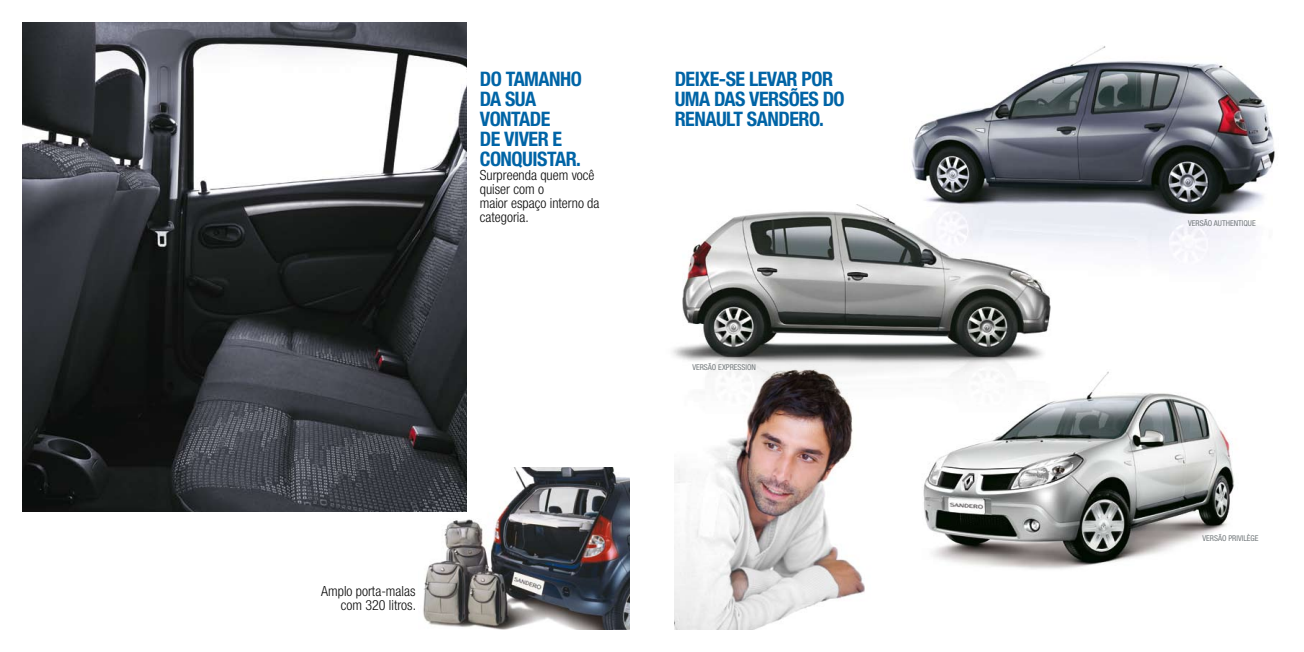
<style>
.page{position:relative;width:1304px;height:652px;background:#fff}
.page>*{position:absolute;margin:0;border:0;box-sizing:border-box;transform-origin:0 0}
.t1{font:700 condensed 20px/20px "Helvetica Neue";letter-spacing:-.025em;color:#0064a6}
.t2{font:300 condensed 14px/14px "Helvetica Neue";color:#0c0c0c}
.t3{font:condensed 8px "Helvetica Neue";color:#73797c}
</style>
<div class="page">
<img style="left:911px;top:46px;width:364px;height:215px">
<img style="left:418px;top:468px;width:211px;height:161px">
<img style="left:23px;top:23px;width:443px;height:488px">
<img style="left:675px;top:414px;width:190px;height:215px">
<img style="left:672px;top:183px;width:401px;height:231px">
<img style="left:916px;top:369px;width:319px;height:200px">
<h1 class="t1" style="left:480px;top:69px;width:102px">DO TAMANHO<br>DA SUA<br>VONTADE<br>DE VIVER E<br>CONQUISTAR</h1>
<h1 class="t1" style="left:576px;top:149px;width:6px">.</h1>
<p class="t2" style="left:480px;top:168px;width:121px">Surpreenda quem você quiser com o<br>maior espaço interno da categoria.</p>
<h1 class="t1" style="left:675px;top:69px;width:149px">DEIXE-SE LEVAR POR<br>UMA DAS</h1>
<h1 class="t1" style="left:749px;top:89px;width:85px">VERSÕES DO</h1>
<h1 class="t1" style="left:675px;top:109px;width:22px">RENAULT</h1>
<h1 class="t1" style="left:747px;top:109px;width:22px">SANDERO</h1>
<h1 class="t1" style="left:819px;top:109px;width:6px">.</h1>
<p class="t3" style="left:692px;top:363px;width:64px">VERSÃO EXPRESSION</p>
<p class="t2" style="left:321px;top:584px;width:96px;text-align:right">Amplo porta-malas com 320 litros.</p>
<p class="t3" style="left:1188px;top:219px;width:69px">VERSÃO AUTHENTIQUE</p>
<p class="t3" style="left:1202px;top:533px;width:58px">VERSÃO PRIVILÈGE</p>
</div>
